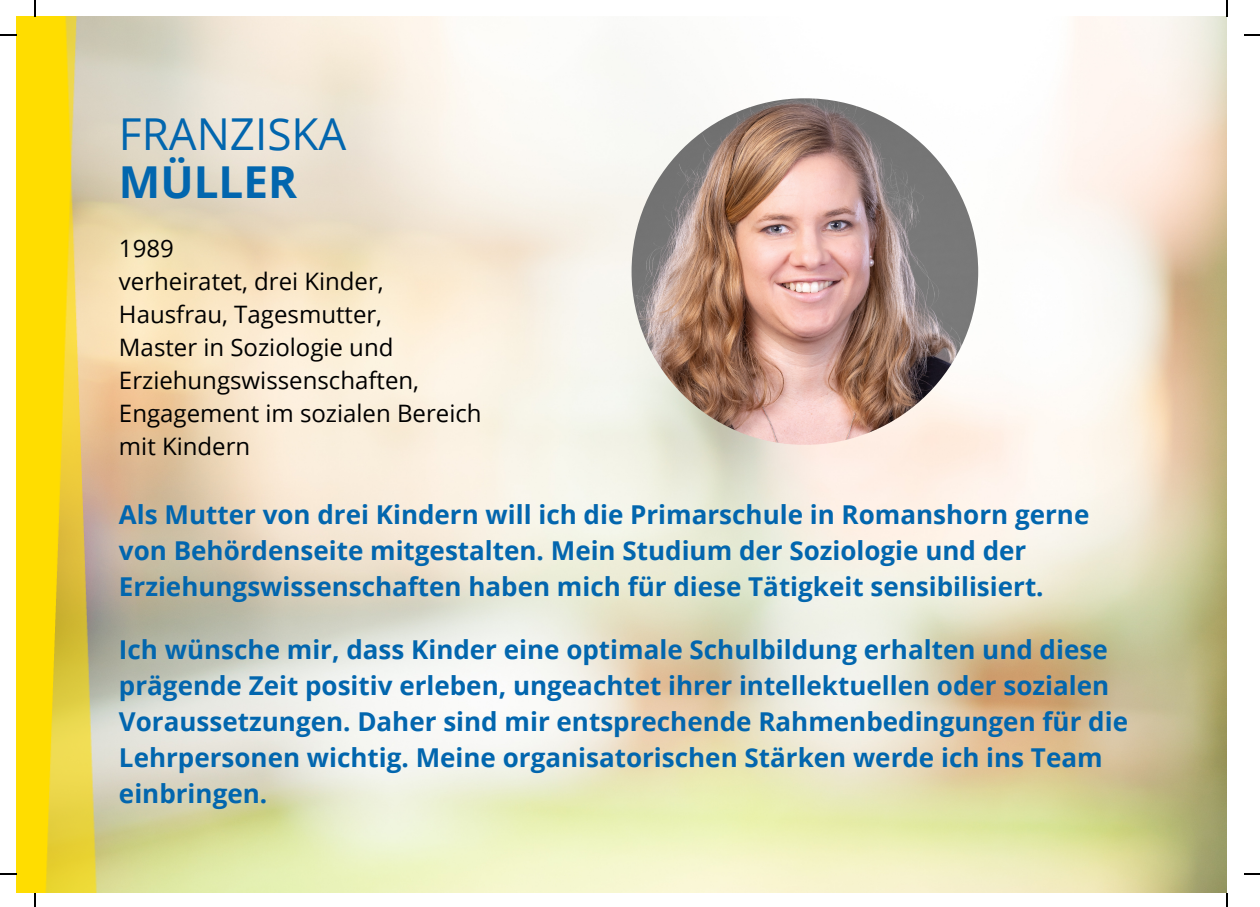
<style>
.page{position:relative;width:1260px;height:907px;background:#fff}
.page>*{position:absolute;margin:0;border:0;box-sizing:border-box;transform-origin:0 0}
.t1{font:44px/48px "Open Sans";color:#0266ae}
.t2{font:700 26px/36px "Open Sans";color:#0266ae}
.t3{font:24px/33px "Open Sans";color:#000}
.s1{font-weight:700}
</style>
<div class="page">
<img style="left:118px;top:16px;width:1108px;height:876px">
<img style="left:631px;top:98px;width:346px;height:347px;border-radius:50%">
<img style="left:16px;top:16px;width:102px;height:876px">
<svg style="left:34px;top:0;width:2px;height:17px"></svg>
<svg style="left:0;top:35px;width:16px;height:1px"></svg>
<svg style="left:1226px;top:0;width:1px;height:17px"></svg>
<svg style="left:1244px;top:35px;width:15px;height:1px"></svg>
<svg style="left:34px;top:893px;width:2px;height:14px"></svg>
<svg style="left:0;top:873px;width:16px;height:2px"></svg>
<svg style="left:1226px;top:893px;width:1px;height:14px"></svg>
<svg style="left:1244px;top:873px;width:15px;height:2px"></svg>
<p class="t1" style="left:119px;top:108px;width:229px">FRANZISKA<br><span class="s1">MÜLLER</span></p>
<p class="t3" style="left:119px;top:231px;width:56px">1989</p>
<h1 class="t3" style="left:119px;top:264px;width:266px">verheiratet, drei Kinder,</h1>
<p class="t3" style="left:119px;top:297px;width:265px">Hausfrau, Tagesmutter,</p>
<p class="t3" style="left:119px;top:330px;width:301px">Master in Soziologie und<br>Erziehungswissenschaften,</p>
<p class="t3" style="left:119px;top:396px;width:364px">Engagement im sozialen Bereich mit Kindern</p>
<p class="t2" style="left:119px;top:496px;width:971px">Als Mutter von drei Kindern will ich die Primarschule in Romanshorn gerne von Behördenseite mitgestalten. Mein Studium der Soziologie und der<br>Erziehungswissenschaften haben mich für diese Tätigkeit sensibilisiert.</p>
<h2 class="t2" style="left:119px;top:631px;width:1010px">Ich wünsche mir, dass Kinder eine optimale Schulbildung erhalten und diese prägende Zeit positiv erleben, ungeachtet ihrer intellektuellen oder sozialen Voraussetzungen. Daher sind mir entsprechende Rahmenbedingungen für die Lehrpersonen wichtig. Meine organisatorischen Stärken werde ich ins Team einbringen.</h2>
</div>
